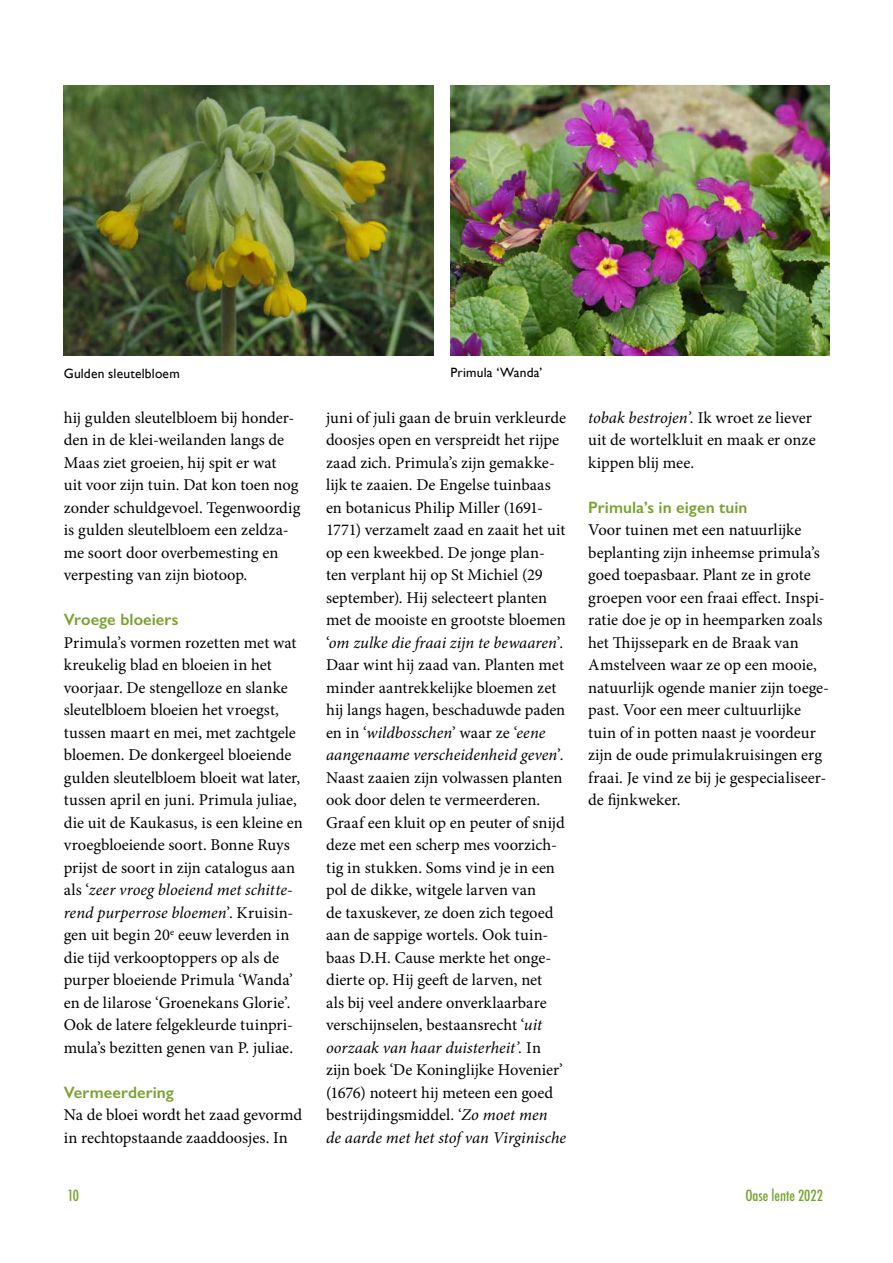
<style>
.page{position:relative;width:893px;height:1263px;background:#fff}
.page>*{position:absolute;margin:0;border:0;box-sizing:border-box;transform-origin:0 0}
.t1{font:16.5px/22.5px "Minion Pro";color:#000}
.t2{font:600 16.5px "Gill Sans";letter-spacing:.005em;color:#78a22f}
.t3{font:500 condensed 15px "Futura";color:#78a22f}
.t4{font:13.5px "Gill Sans";letter-spacing:.015em;color:#000}
.s1{font-style:italic}
</style>
<div class="page">
<img style="left:451px;top:85px;width:378px;height:270px">
<img style="left:64px;top:85px;width:370px;height:270px">
<p class="t4" style="left:64px;top:365px;width:118px">Gulden sleutelbloem</p>
<p class="t4" style="left:451px;top:365px;width:93px">Primula ‘Wanda’</p>
<p class="t1" style="left:64px;top:406px;width:238px">hij gulden sleutelbloem bij honder&shy;den in de klei-weilanden langs de Maas ziet groeien, hij spit er wat<br>uit voor zijn tuin. Dat kon toen nog zonder schuldgevoel. Tegenwoordig is gulden sleutelbloem een zeldza&shy;me soort door overbemesting en verpesting van zijn biotoop.</p>
<p class="t2" style="left:64px;top:610px;width:116px">Vroege bloeiers</p>
<p class="t1" style="left:64px;top:631px;width:240px">Primula’s vormen rozetten met wat kreukelig blad en bloeien in het voorjaar. De stengelloze en slanke sleutelbloem bloeien het vroegst, tussen maart en mei, met zachtgele bloemen. De donkergeel bloeiende gulden sleutelbloem bloeit wat later, tussen april en juni. Primula juliae, die uit de Kaukasus, is een kleine en vroegbloeiende soort. Bonne Ruys prijst de soort in zijn catalogus aan als ‘<span class="s1">zeer vroeg bloeiend met schitte&shy;rend purperrose bloemen</span>’. Kruisin&shy;gen uit begin 20<sup>e</sup> eeuw leverden in die tijd verkooptoppers op als de purper bloeiende Primula ‘Wanda’ en de lilarose ‘Groenekans Glorie’.<br>Ook de latere felgekleurde tuinpri&shy;mula’s bezitten genen van P. juliae.</p>
<p class="t2" style="left:64px;top:1082px;width:112px">Vermeerdering</p>
<p class="t1" style="left:64px;top:1104px;width:240px">Na de bloei wordt het zaad gevormd in rechtopstaande zaaddoosjes. In</p>
<p class="t1" style="left:326px;top:406px;width:242px">juni of juli gaan de bruin verkleurde doosjes open en verspreidt het rijpe zaad zich. Primula’s zijn gemakke&shy;lijk te zaaien. De Engelse tuinbaas en botanicus Philip Miller (1691- 1771) verzamelt zaad en zaait het uit op een kweekbed. De jonge plan&shy;ten verplant hij op St Michiel (29 september). Hij selecteert planten met de mooiste en grootste bloemen ‘<span class="s1">om zulke die fraai zijn te bewaaren</span>’.<br>Daar wint hij zaad van. Planten met minder aantrekkelijke bloemen zet hij langs hagen, beschaduwde paden en in ‘<span class="s1">wildbosschen</span>’ waar ze ‘<span class="s1">eene aangenaame verscheidenheid geven</span>’.<br>Naast zaaien zijn volwassen planten ook door delen te vermeerderen.<br>Graaf een kluit op en peuter of snijd deze met een scherp mes voorzich&shy;tig in stukken. Soms vind je in een pol de dikke, witgele larven van<br>de taxuskever, ze doen zich tegoed aan de sappige wortels. Ook tuin&shy;baas D.H. Cause merkte het onge&shy;dierte op. Hij geeft de larven, net<br>als bij veel andere onverklaarbare verschijnselen, bestaansrecht ‘<span class="s1">uit oorzaak van haar duisterheit’.</span> In zijn boek ‘De Koninglijke Hovenier’ (1676) noteert hij meteen een goed bestrijdingsmiddel. ‘<span class="s1">Zo moet men de aarde met het stof van Virginische</span></p>
<p class="t1" style="left:588px;top:406px;width:229px"><span class="s1">tobak bestrojen’.</span> Ik wroet ze liever uit de wortelkluit en maak er onze kippen blij mee.</p>
<p class="t2" style="left:588px;top:497px;width:161px">Primula’s in eigen tuin</p>
<p class="t1" style="left:588px;top:519px;width:242px">Voor tuinen met een natuurlijke beplanting zijn inheemse primula’s goed toepasbaar. Plant ze in grote groepen voor een fraai effect. Inspi&shy;ratie doe je op in heemparken zoals het Thijssepark en de Braak van Amstelveen waar ze op een mooie, natuurlijk ogende manier zijn toege&shy;past. Voor een meer cultuurlijke tuin of in potten naast je voordeur zijn de oude primulakruisingen erg fraai. Je vind ze bij je gespecialiseer&shy;de fijnkweker.</p>
<p class="t3" style="left:68px;top:1186px;width:13px">10</p>
<p class="t3" style="left:745px;top:1186px;width:79px">Oase lente 2022</p>
</div>
